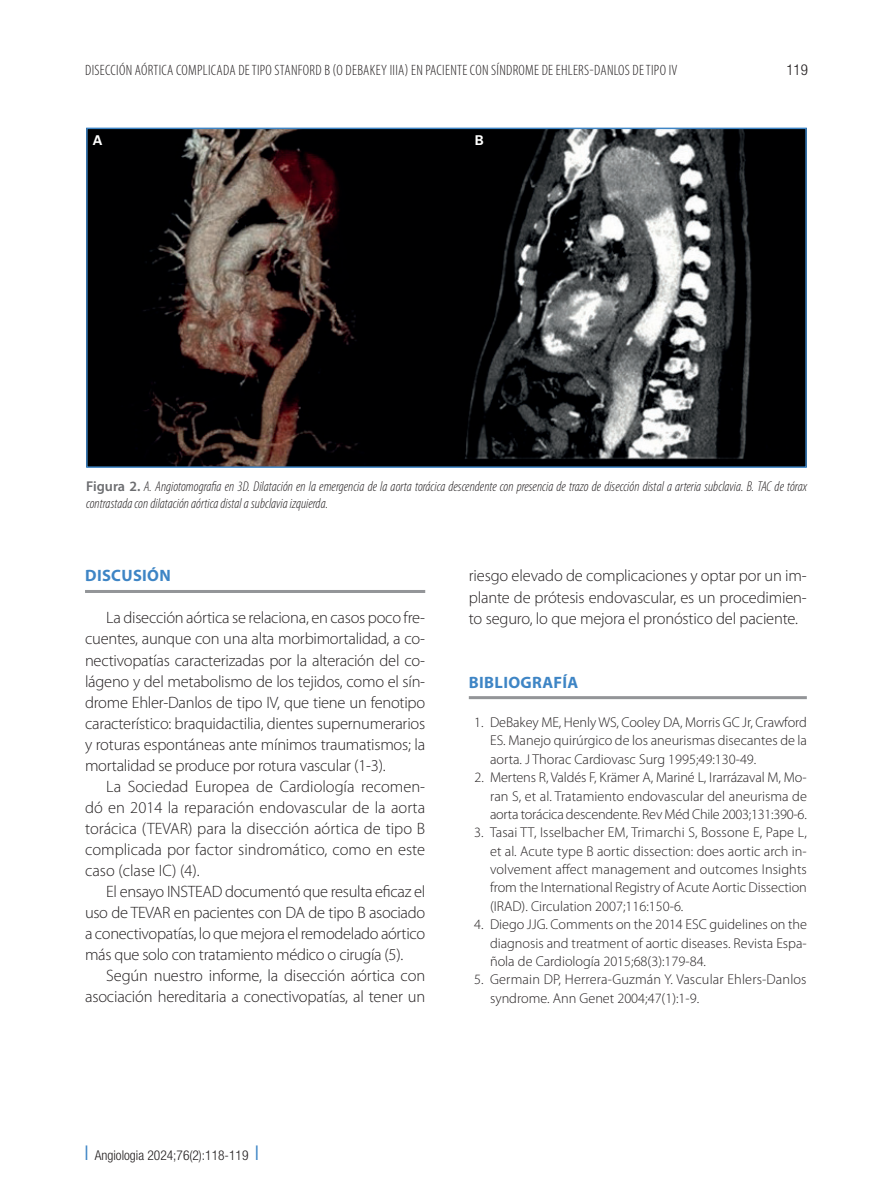
<style>
.page{position:relative;width:893px;height:1191px;background:#fff}
.page>*{position:absolute;margin:0;border:0;box-sizing:border-box;transform-origin:0 0}
.t1{font:300 16.5px/21px "Myriad Pro";letter-spacing:-.01em;color:#231f20;text-align:justify}
.Ladillo_1{font:700 16.5px "Myriad Pro";letter-spacing:.02em;color:#3e85c5}
.t2{font:300 condensed 15px "Myriad Pro";letter-spacing:.02em;color:#231f20}
.t3{font:300 condensed 15px "Helvetica Neue LT Std";color:#231f20}
.t4{font:300 14.25px/18.5px "Myriad Pro";color:#231f20;text-align:justify}
.Pie_figura{font:italic 300 condensed 14.25px/16.5px "Myriad Pro";color:#231f20}
.t5{font:300 condensed 13.5px "Helvetica Neue LT Std";color:#231f20}
.t6{font:700 13.5px "Univers LT Std";color:#fff}
.s1{font-weight:600;font-style:normal;font-stretch:normal;color:#6c6d70}
.s2{color:#3e85c5}
</style>
<div class="page">
<hr style="left:85px;top:590px;width:340px;height:3px;background:#939598">
<img style="left:89px;top:131px;width:715px;height:334px">
<div style="left:86px;top:128px;width:721px;height:340px;border:2px solid #3e85c5"></div>
<hr style="left:469px;top:696px;width:338px;height:3px;background:#939598">
<p class="t2" style="left:85px;top:62px;width:133px">DISECCIÓN AÓRTICA COMPLICADA</p>
<p class="t2" style="left:238px;top:62px;width:329px">DE TIPO STANFORD B (O DEBAKEY IIIA) EN PACIENTE CON SÍNDROME DE EHLERS</p>
<p class="t2" style="left:589px;top:62px;width:90px">-DANLOS DE TIPO IV</p>
<p class="t3" style="left:786px;top:61px;width:23px">119</p>
<p class="t6" style="left:93px;top:132px;width:11px">A</p>
<p class="t6" style="left:475px;top:132px;width:11px">B</p>
<p class="Pie_figura" style="left:86px;top:478px;width:722px"><span class="s1">Figura 2.</span> A. Angiotomografia en 3D. Dilatación en la emergencia de la aorta torácica descendente con presencia de trazo de disección distal a arteria subclavia. B. TAC de tórax contrastada con dilatación aórtica distal a subclavia izquierda.</p>
<p class="Ladillo_1" style="left:85px;top:566px;width:87px">DISCUSIÓN</p>
<p class="t1" style="left:85px;top:607px;width:342px;text-indent:21px">La disección aórtica se relaciona, en casos poco fre&shy;cuentes, aunque con una alta morbimortalidad, a co&shy;nectivopatías caracterizadas por la alteración del co&shy;lágeno y del metabolismo de los tejidos, como el sín&shy;drome Ehler-Danlos de tipo IV, que tiene un fenotipo característico: braquidactilia, dientes supernumerarios y roturas espontáneas ante mínimos traumatismos; la mortalidad se produce por rotura vascular (1-3).</p>
<p class="t1" style="left:85px;top:775px;width:342px;text-indent:21px">La Sociedad Europea de Cardiología recomen&shy;dó en 2014 la reparación endovascular de la aorta torácica (TEVAR) para la disección aórtica de tipo B complicada por factor sindromático, como en este caso (clase IC) (4).</p>
<p class="t1" style="left:85px;top:880px;width:342px;text-indent:21px">El ensayo INSTEAD documentó que resulta eficaz el uso de TEVAR en pacientes con DA de tipo B asociado a conectivopatías, lo que mejora el remodelado aórtico más que solo con tratamiento médico o cirugía (5).</p>
<p class="t1" style="left:85px;top:964px;width:342px;text-align:right">Según nuestro informe, la disección aórtica con asociación hereditaria a conectivopatías, al tener un</p>
<p class="t1" style="left:469px;top:565px;width:339px;line-height:21.5px">riesgo elevado de complicaciones y optar por un im&shy;plante de prótesis endovascular, es un procedimien&shy;to seguro, lo que mejora el pronóstico del paciente.</p>
<p class="Ladillo_1" style="left:469px;top:673px;width:111px">BIBLIOGRAFÍA</p>
<p class="t4" style="left:490px;top:713px;width:318px;text-indent:-16px">1. DeBakey ME, Henly WS, Cooley DA, Morris GC Jr, Crawford ES. Manejo quirúrgico de los aneurismas disecantes de la aorta. J Thorac Cardiovasc Surg 1995;49:130-49.</p>
<p class="t4" style="left:490px;top:768px;width:318px;text-indent:-16px">2. Mertens R, Valdés F, Krämer A, Mariné L, Irarrázaval M, Mo&shy;ran S, et al. Tratamiento endovascular del aneurisma de aorta torácica descendente. Rev Méd Chile 2003;131:390-6.</p>
<p class="t4" style="left:490px;top:823px;width:318px;text-indent:-16px">3. Tasai TT, Isselbacher EM, Trimarchi S, Bossone E, Pape L, et al. Acute type B aortic dissection: does aortic arch in&shy;volvement affect management and outcomes Insights from the International Registry of Acute Aortic Dissection (IRAD). Circulation 2007;116:150-6.</p>
<p class="t4" style="left:490px;top:915px;width:318px;text-indent:-16px">4. Diego JJG. Comments on the 2014 ESC guidelines on the diagnosis and treatment of aortic diseases. Revista Espa&shy;ñola de Cardiología 2015;68(3):179-84.</p>
<p class="t4" style="left:490px;top:970px;width:318px;text-indent:-16px">5. Germain DP, Herrera-Guzmán Y. Vascular Ehlers-Danlos syndrome. Ann Genet 2004;47(1):1-9.</p>
<p class="t5" style="left:85px;top:1147px;width:175px"><span class="s2">❘</span> Angiologia 2024;76(2):118-119 <span class="s2">❘</span></p>
</div>
